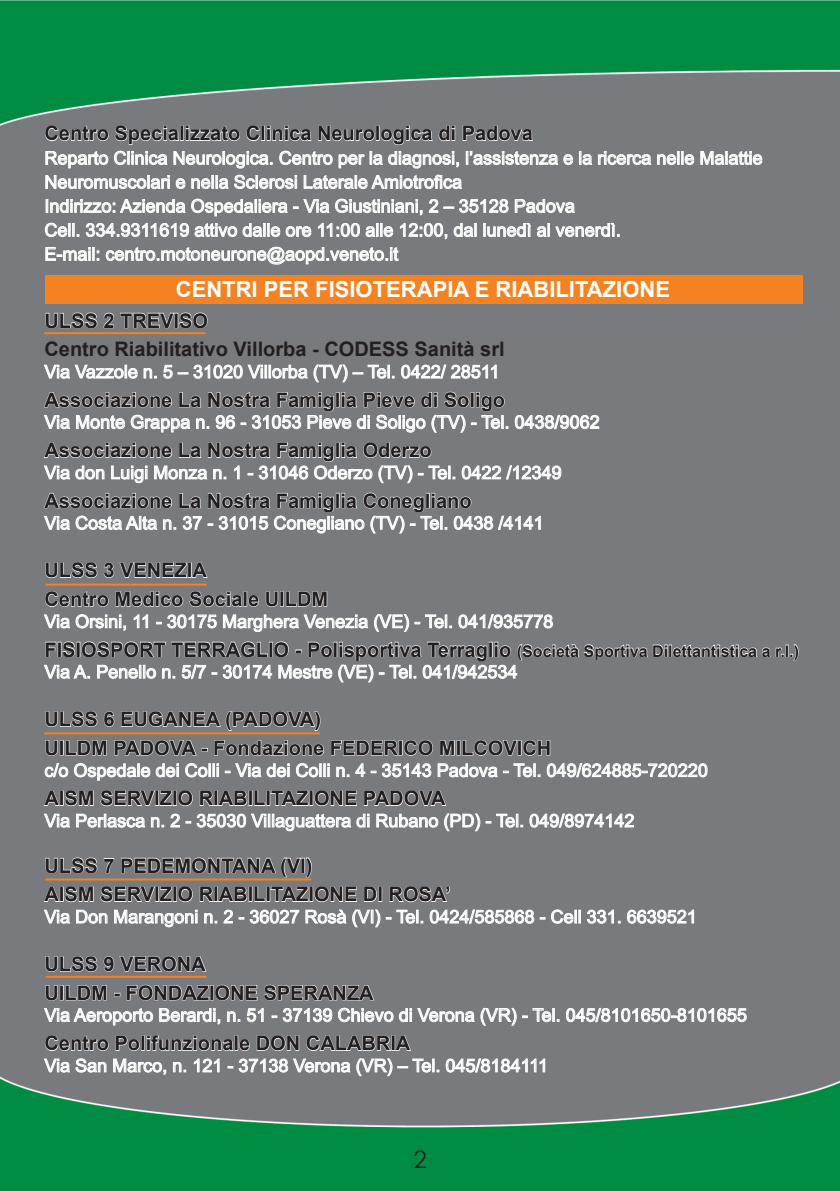
<style>
.page{position:relative;width:840px;height:1191px;background:#fff}
.page>*{position:absolute;margin:0;border:0;box-sizing:border-box;transform-origin:0 0}
.t1{font:24px "Century Gothic";color:#231f20}
.t2{font:700 22px "Arial";color:#fff}
.t3{font:700 20px/28.8px "Arial";color:#231f20}
.t4{font:18px/24px "Arial";color:#fff}
.s1{font-size:16px}
</style>
<div class="page">
<img style="left:0;top:0;width:839px;height:1191px">
<svg style="left:579px;top:150px;width:183px;height:16px;background:#a7a8aa"></svg>
<svg style="left:44px;top:125px;width:529px;height:65px;background:#959699"></svg>
<svg style="left:44px;top:198px;width:531px;height:42px;background:#97999b"></svg>
<svg style="left:453px;top:222px;width:23px;height:16px"></svg>
<svg style="left:483px;top:222px;width:136px;height:16px;background:#a4a5a7"></svg>
<svg style="left:45px;top:246px;width:54px;height:16px"></svg>
<svg style="left:105px;top:246px;width:294px;height:19px;background:#9ea0a2"></svg>
<svg style="left:45px;top:312px;width:163px;height:17px;background:#9ea0a2"></svg>
<svg style="left:43px;top:364px;width:113px;height:15px;background:#a4a6a7"></svg>
<svg style="left:163px;top:364px;width:231px;height:19px;background:#989a9c"></svg>
<svg style="left:400px;top:364px;width:97px;height:15px"></svg>
<svg style="left:43px;top:391px;width:464px;height:42px;background:#97999b"></svg>
<svg style="left:514px;top:414px;width:85px;height:16px"></svg>
<svg style="left:43px;top:442px;width:411px;height:41px;background:#969799"></svg>
<svg style="left:461px;top:465px;width:100px;height:15px"></svg>
<svg style="left:43px;top:492px;width:498px;height:42px;background:#959699"></svg>
<svg style="left:45px;top:562px;width:163px;height:16px;background:#a2a3a5"></svg>
<svg style="left:44px;top:590px;width:65px;height:17px"></svg>
<svg style="left:115px;top:590px;width:144px;height:17px;background:#a1a2a4"></svg>
<svg style="left:265px;top:591px;width:13px;height:16px"></svg>
<div style="left:280px;top:592px;width:3px;height:14px;border:1px solid #fff"></div>
<svg style="left:285px;top:591px;width:42px;height:16px"></svg>
<svg style="left:43px;top:613px;width:84px;height:18px;background:#9d9fa1"></svg>
<svg style="left:133px;top:614px;width:15px;height:15px"></svg>
<svg style="left:167px;top:613px;width:242px;height:19px;background:#9ea0a2"></svg>
<svg style="left:415px;top:614px;width:36px;height:15px"></svg>
<svg style="left:457px;top:613px;width:96px;height:16px;background:#a7a8aa"></svg>
<svg style="left:43px;top:641px;width:755px;height:42px;background:#919395"></svg>
<svg style="left:45px;top:710px;width:276px;height:21px;background:#98999b"></svg>
<svg style="left:45px;top:739px;width:13px;height:17px"></svg>
<div style="left:60px;top:740px;width:3px;height:15px;border:1px solid #fff"></div>
<svg style="left:65px;top:739px;width:42px;height:17px"></svg>
<svg style="left:114px;top:739px;width:93px;height:17px;background:#9c9da0"></svg>
<svg style="left:213px;top:739px;width:111px;height:17px;background:#9fa1a3"></svg>
<svg style="left:330px;top:739px;width:103px;height:17px;background:#a2a4a6"></svg>
<svg style="left:439px;top:739px;width:16px;height:17px"></svg>
<svg style="left:461px;top:739px;width:89px;height:17px;background:#9e9fa1"></svg>
<svg style="left:44px;top:762px;width:134px;height:19px;background:#9e9fa1"></svg>
<svg style="left:184px;top:762px;width:34px;height:16px"></svg>
<svg style="left:225px;top:762px;width:64px;height:16px"></svg>
<svg style="left:295px;top:762px;width:34px;height:16px"></svg>
<svg style="left:335px;top:762px;width:30px;height:15px"></svg>
<svg style="left:371px;top:762px;width:60px;height:16px"></svg>
<svg style="left:437px;top:762px;width:102px;height:16px;background:#a0a1a3"></svg>
<svg style="left:546px;top:762px;width:161px;height:16px;background:#aaacad"></svg>
<svg style="left:43px;top:790px;width:51px;height:16px"></svg>
<svg style="left:100px;top:790px;width:93px;height:16px"></svg>
<svg style="left:199px;top:790px;width:48px;height:16px"></svg>
<div style="left:249px;top:791px;width:3px;height:14px;border:1px solid #fff"></div>
<svg style="left:253px;top:790px;width:104px;height:16px;background:#a4a5a7"></svg>
<svg style="left:363px;top:790px;width:83px;height:16px"></svg>
<svg style="left:43px;top:813px;width:121px;height:15px;background:#a4a6a8"></svg>
<svg style="left:170px;top:813px;width:10px;height:15px"></svg>
<svg style="left:186px;top:813px;width:183px;height:18px;background:#a1a2a5"></svg>
<svg style="left:375px;top:813px;width:105px;height:18px;background:#a0a1a3"></svg>
<svg style="left:486px;top:813px;width:36px;height:15px"></svg>
<svg style="left:528px;top:813px;width:106px;height:15px;background:#acadaf"></svg>
<svg style="left:45px;top:857px;width:267px;height:21px;background:#98999c"></svg>
<svg style="left:43px;top:886px;width:51px;height:16px"></svg>
<svg style="left:100px;top:886px;width:93px;height:16px"></svg>
<svg style="left:199px;top:886px;width:48px;height:16px"></svg>
<div style="left:249px;top:887px;width:3px;height:14px;border:1px solid #fff"></div>
<svg style="left:253px;top:886px;width:104px;height:16px;background:#a4a5a7"></svg>
<svg style="left:363px;top:886px;width:14px;height:16px"></svg>
<div style="left:378px;top:887px;width:3px;height:14px;border:1px solid #fff"></div>
<svg style="left:389px;top:886px;width:61px;height:16px"></svg>
<svg style="left:43px;top:909px;width:154px;height:18px;background:#9fa1a3"></svg>
<svg style="left:203px;top:912px;width:14px;height:12px"></svg>
<svg style="left:223px;top:909px;width:10px;height:15px"></svg>
<svg style="left:239px;top:909px;width:60px;height:15px"></svg>
<svg style="left:305px;top:909px;width:117px;height:18px;background:#9c9d9f"></svg>
<svg style="left:429px;top:909px;width:105px;height:15px;background:#b2b3b4"></svg>
<svg style="left:550px;top:909px;width:30px;height:15px"></svg>
<svg style="left:586px;top:909px;width:34px;height:15px"></svg>
<svg style="left:626px;top:909px;width:68px;height:15px"></svg>
<svg style="left:45px;top:955px;width:161px;height:17px;background:#9fa0a2"></svg>
<svg style="left:45px;top:984px;width:13px;height:17px"></svg>
<div style="left:60px;top:985px;width:3px;height:15px;border:1px solid #fff"></div>
<svg style="left:65px;top:984px;width:42px;height:17px"></svg>
<svg style="left:114px;top:993px;width:6px;height:3px"></svg>
<svg style="left:126px;top:984px;width:248px;height:17px;background:#a1a2a4"></svg>
<svg style="left:43px;top:1007px;width:197px;height:19px;background:#9c9d9f"></svg>
<svg style="left:246px;top:1007px;width:18px;height:15px"></svg>
<svg style="left:272px;top:1007px;width:286px;height:19px;background:#999a9d"></svg>
<svg style="left:565px;top:1007px;width:181px;height:15px;background:#aaacad"></svg>
<svg style="left:44px;top:1034px;width:65px;height:17px"></svg>
<svg style="left:115px;top:1035px;width:25px;height:16px"></svg>
<div style="left:141px;top:1036px;width:3px;height:14px;border:1px solid #fff"></div>
<svg style="left:147px;top:1034px;width:103px;height:17px;background:#a2a3a5"></svg>
<svg style="left:256px;top:1034px;width:43px;height:17px"></svg>
<svg style="left:305px;top:1034px;width:106px;height:17px;background:#9fa0a2"></svg>
<svg style="left:43px;top:1057px;width:143px;height:18px;background:#9c9d9f"></svg>
<svg style="left:193px;top:1058px;width:27px;height:15px"></svg>
<svg style="left:228px;top:1057px;width:210px;height:19px;background:#989a9c"></svg>
<svg style="left:445px;top:1057px;width:100px;height:16px;background:#a6a8aa"></svg>
<div style="left:45px;top:275px;width:757px;height:28px;background:#f58220"></div>
<hr style="left:44px;top:332px;width:162px;height:2px;background:#f58220">
<hr style="left:45px;top:583px;width:162px;height:2px;background:#f58220">
<hr style="left:44px;top:732px;width:276px;height:2px;background:#f58220">
<hr style="left:45px;top:878px;width:266px;height:2px;background:#f58220">
<hr style="left:45px;top:975px;width:161px;height:2px;background:#f58220">
<p class="t3" style="left:44px;top:119px;width:489px">Centro Specializzato Clinica Neurologica di Padova</p>
<p class="t4" style="left:44px;top:146px;width:719px">Reparto Clinica Neurologica. Centro per la diagnosi, l’assistenza e la ricerca nelle Malattie Neuromuscolari e nella Sclerosi Laterale Amiotrofica<br>Indirizzo: Azienda Ospedaliera - Via Giustiniani, 2 – 35128 Padova<br>Cell. 334.9311619 attivo dalle ore 11:00 alle 12:00, dal lunedì al venerdì.<br>E-mail: centro.motoneurone@aopd.veneto.it</p>
<p class="t2" style="left:176px;top:274px;width:495px">CENTRI PER FISIOTERAPIA E RIABILITAZIONE</p>
<p class="t3" style="left:44px;top:307px;width:461px">ULSS 2 TREVISO<br>Centro Riabilitativo Villorba - CODESS Sanità srl</p>
<p class="t4" style="left:44px;top:360px;width:456px">Via Vazzole n. 5 – 31020 Villorba (TV) – Tel. 0422/ 28511</p>
<p class="t3" style="left:44px;top:386px;width:462px">Associazione La Nostra Famiglia Pieve di Soligo</p>
<p class="t4" style="left:44px;top:410px;width:556px">Via Monte Grappa n. 96 - 31053 Pieve di Soligo (TV) - Tel. 0438/9062</p>
<p class="t3" style="left:44px;top:436px;width:388px">Associazione La Nostra Famiglia Oderzo</p>
<p class="t4" style="left:44px;top:461px;width:518px">Via don Luigi Monza n. 1 - 31046 Oderzo (TV) - Tel. 0422 /12349</p>
<p class="t3" style="left:44px;top:487px;width:428px">Associazione La Nostra Famiglia Conegliano</p>
<p class="t4" style="left:44px;top:511px;width:500px">Via Costa Alta n. 37 - 31015 Conegliano (TV) - Tel. 0438 /4141</p>
<p class="t3" style="left:44px;top:556px;width:285px">ULSS 3 VENEZIA<br>Centro Medico Sociale UILDM</p>
<p class="t4" style="left:44px;top:609px;width:510px">Via Orsini, 11 - 30175 Marghera Venezia (VE) - Tel. 041/935778</p>
<p class="t3" style="left:44px;top:635px;width:755px">FISIOSPORT TERRAGLIO - Polisportiva Terraglio <span class="s1">(Società Sportiva Dilettantistica a r.l.)</span></p>
<p class="t4" style="left:44px;top:660px;width:474px">Via A. Penello n. 5/7 - 30174 Mestre (VE) - Tel. 041/942534</p>
<p class="t3" style="left:44px;top:705px;width:508px">ULSS 6 EUGANEA (PADOVA)<br>UILDM PADOVA - Fondazione FEDERICO MILCOVICH</p>
<p class="t4" style="left:44px;top:758px;width:664px">c/o Ospedale dei Colli - Via dei Colli n. 4 - 35143 Padova - Tel. 049/624885-720220</p>
<p class="t3" style="left:44px;top:784px;width:402px">AISM SERVIZIO RIABILITAZIONE PADOVA</p>
<p class="t4" style="left:44px;top:809px;width:591px">Via Perlasca n. 2 - 35030 Villaguattera di Rubano (PD) - Tel. 049/8974142</p>
<p class="t3" style="left:44px;top:851px;width:407px">ULSS 7 PEDEMONTANA (VI)<br>AISM SERVIZIO RIABILITAZIONE DI ROSA’</p>
<p class="t4" style="left:44px;top:905px;width:653px">Via Don Marangoni n. 2 - 36027 Rosà (VI) - Tel. 0424/585868 - Cell 331. 6639521</p>
<p class="t3" style="left:44px;top:950px;width:330px">ULSS 9 VERONA<br>UILDM - FONDAZIONE SPERANZA</p>
<p class="t4" style="left:44px;top:1003px;width:703px">Via Aeroporto Berardi, n. 51 - 37139 Chievo di Verona (VR) - Tel. 045/8101650-8101655</p>
<p class="t3" style="left:44px;top:1029px;width:367px">Centro Polifunzionale DON CALABRIA</p>
<p class="t4" style="left:44px;top:1053px;width:505px">Via San Marco, n. 121 - 37138 Verona (VR) – Tel. 045/8184111</p>
<h1 class="t1" style="left:413px;top:1145px;width:15px">2</h1>
</div>
